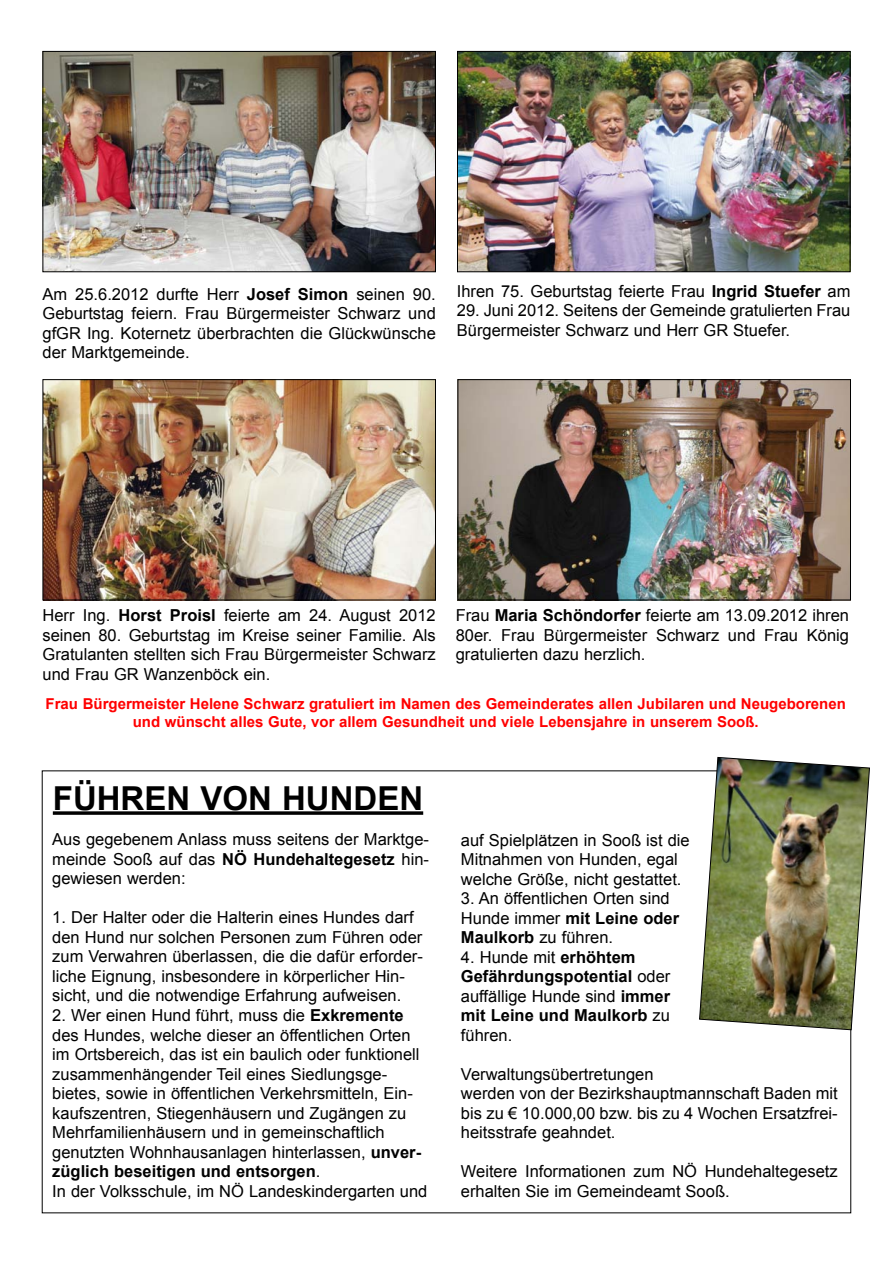
<style>
.page{position:relative;width:893px;height:1263px;background:#fff}
.page>*{position:absolute;margin:0;border:0;box-sizing:border-box;transform-origin:0 0}
.t1{font:700 33px "Arial";color:#000}
.t2{font:16.5px/19.5px "Arial";color:#000}
.t3{font:700 16.5px/19.5px "Arial";color:#000}
.t4{font:700 15px/18px "Arial";color:#f00;text-align:center}
.s1{font-weight:700}
.s2{font-weight:400}
</style>
<div class="page">
<img style="left:459px;top:53px;width:389px;height:217px">
<div style="left:457px;top:51px;width:393px;height:221px;border:1px solid #000"></div>
<img style="left:45px;top:381px;width:389px;height:217px">
<div style="left:43px;top:379px;width:393px;height:221px;border:1px solid #000"></div>
<img style="left:45px;top:53px;width:389px;height:217px">
<div style="left:43px;top:51px;width:393px;height:221px;border:1px solid #000"></div>
<img style="left:459px;top:381px;width:390px;height:217px">
<div style="left:457px;top:379px;width:394px;height:221px;border:1px solid #000"></div>
<svg style="left:53px;top:811px;width:370px;height:4px"></svg>
<img style="left:699px;top:757px;width:171px;height:273px">
<p class="t2" style="left:43px;top:284px;width:395px;text-align:justify">Am 25.6.2012 durfte Herr <span class="s1">Josef Simon</span> seinen 90.<br>Geburtstag feiern. Frau Bürgermeister Schwarz und gfGR Ing. Koternetz überbrachten die Glückwünsche der Marktgemeinde.</p>
<p class="t2" style="left:457px;top:282px;width:395px">Ihren 75. Geburtstag feierte Frau <span class="s1">Ingrid Stuefer</span> am</p>
<p class="t2" style="left:457px;top:301px;width:395px">29. Juni 2012. Seitens der Gemeinde gratulierten Frau<br>Bürgermeister Schwarz und Herr GR Stuefer.</p>
<p class="t2" style="left:43px;top:606px;width:395px;text-align:justify">Herr Ing. <span class="s1">Horst Proisl</span> feierte am 24. August 2012 seinen 80. Geburtstag im Kreise seiner Familie. Als Gratulanten stellten sich Frau Bürgermeister Schwarz und Frau GR Wanzenböck ein.</p>
<p class="t2" style="left:456px;top:606px;width:395px;text-align:justify">Frau <span class="s1">Maria Schöndorfer</span> feierte am 13.09.2012 ihren 80er. Frau Bürgermeister Schwarz und Frau König gratulierten dazu herzlich.</p>
<p class="t4" style="left:46px;top:696px;width:802px">Frau Bürgermeister Helene Schwarz gratuliert im Namen des Gemeinderates allen Jubilaren und Neugeborenen und wünscht alles Gute, vor allem Gesundheit und viele Lebensjahre in unserem Sooß.</p>
<h1 class="t1" style="left:53px;top:776px;width:67px">Führe</h1>
<h1 class="t1" style="left:166px;top:776px;width:258px">n von Hunden</h1>
<p class="t2" style="left:52px;top:830px;width:378px;text-align:justify">Aus gegebenem Anlass muss seitens der Marktge&shy;meinde Sooß auf das <span class="s1">NÖ Hundehaltegesetz</span> hin&shy;gewiesen werden:</p>
<p class="t2" style="left:52px;top:908px;width:372px">1. Der Halter oder die Halterin eines Hundes darf den Hund nur solchen Personen zum Führen oder zum Verwahren überlassen, die die dafür erforder&shy;liche Eignung, insbesondere in körperlicher Hin&shy;sicht, und die notwendige Erfahrung aufweisen.</p>
<p class="t2" style="left:52px;top:1005px;width:377px">2. Wer einen Hund führt, muss die <span class="s1">Exkremente </span>des Hundes, welche dieser an öffentlichen Orten im Ortsbereich, das ist ein baulich oder funktionell zusammenhängender Teil eines Siedlungsge&shy;bietes, sowie in öffentlichen Verkehrsmitteln, Ein&shy;kaufszentren, Stiegenhäusern und Zugängen zu Mehrfamilienhäusern und in gemeinschaftlich genutzten Wohnhausanlagen hinterlassen, <span class="s1">unver&shy;züglich beseitigen und entsorgen</span>.<br>In der Volksschule, im NÖ Landeskindergarten und</p>
<p class="t2" style="left:461px;top:830px;width:230px">auf Spielplätzen in Sooß ist die<br>Mitnahmen von Hunden, egal welche Größe, nicht gestattet.</p>
<p class="t2" style="left:461px;top:889px;width:220px">3. An öffentlichen Orten sind<br>Hunde immer <span class="s1">mit Leine oder<br>Maulkorb</span> zu führen.</p>
<p class="t3" style="left:461px;top:947px;width:211px"><span class="s2">4. Hunde mit</span> erhöhtem<br>Gefährdungspotential <span class="s2">oder auffällige Hunde sind</span> immer mit Leine und Maulkorb <span class="s2">zu führen.</span></p>
<p class="t2" style="left:461px;top:1064px;width:378px">Verwaltungsübertretungen<br>werden von der Bezirkshauptmannschaft Baden mit bis zu € 10.000,00 bzw. bis zu 4 Wochen Ersatzfrei&shy;heitsstrafe geahndet.</p>
<p class="t2" style="left:461px;top:1162px;width:378px">Weitere Informationen zum NÖ Hundehaltegesetz erhalten Sie im Gemeindeamt Sooß.</p>
</div>
